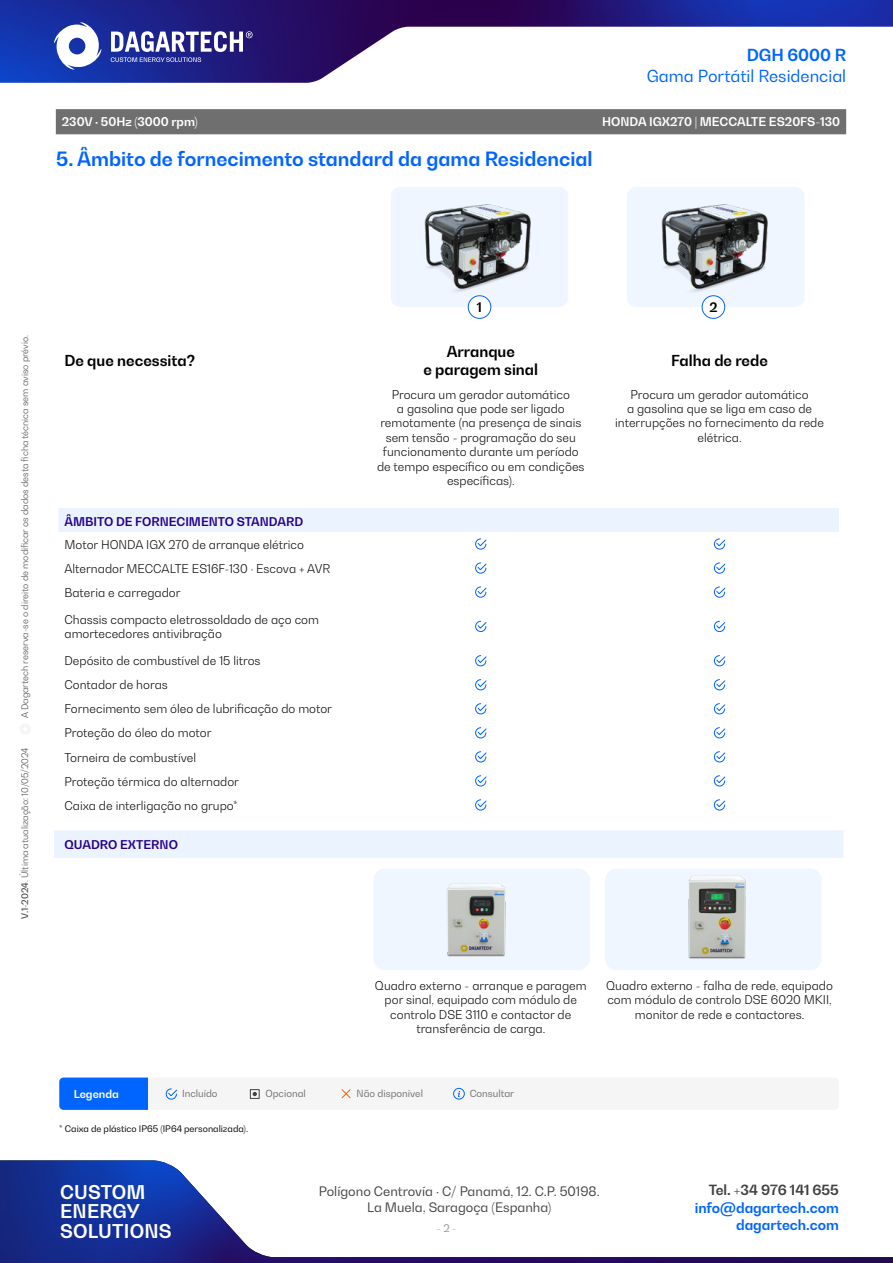
<style>
.page{position:relative;width:893px;height:1263px;background:#fff}
.page>*{position:absolute;margin:0;border:0;box-sizing:border-box;transform-origin:0 0}
.t1{font:700 19.5px "Bw Gradual";color:#0064ff}
.t2{font:700 18.75px/19.4px "Bw Gradual";letter-spacing:.01em;color:#fff}
.t3{font:16.5px "Bw Gradual";color:#0064ff}
.t4{font:700 16.5px "Bw Gradual";color:#0064ff}
.t5{font:700 15px/18px "Bw Gradual";color:#000;text-align:center}
.t6{font:700 13.95px "Bw Gradual";color:#0064ff}
.t7{font:700 13.95px "Bw Gradual";color:#424242}
.t8{font:700 13.05px "Bw Gradual";color:#000}
.t9{font:12.9px/16.2px "Bw Gradual";color:#424242;text-align:center}
.t10{font:300 12px/14.4px "Bw Gradual";color:#000;text-align:center}
.t11{font:700 12px "Bw Gradual";color:#fff}
.t12{font:700 12px "Bw Gradual";color:#270089}
.t13{font:700 10.95px "Bw Gradual";color:#fff}
.t14{font:10.5px "Bw Gradual";color:#949091}
.t15{font:9.75px "Bw Gradual";color:#706f6f}
.t16{font:300 9px "Bw Gradual";color:#424242}
.t17{font:9px "Bw Gradual";color:#000}
.s1{font-weight:500}
</style>
<div class="page">
<img style="left:0;top:0;width:893px;height:83px">
<svg style="left:111px;top:31px;width:142px;height:31px"></svg>
<svg style="left:54px;top:22px;width:47px;height:48px"></svg>
<img style="left:0;top:1160px;width:893px;height:103px">
<div style="left:373px;top:869px;width:217px;height:101px;background:#f0f6ff;border-radius:12px"></div>
<div style="left:605px;top:869px;width:217px;height:101px;background:#f0f6ff;border-radius:12px"></div>
<div style="left:59px;top:508px;width:780px;height:24px;background:#ebf3ff"></div>
<svg style="left:475px;top:538px;width:12px;height:12px"></svg>
<svg style="left:714px;top:538px;width:12px;height:12px"></svg>
<svg style="left:475px;top:562px;width:12px;height:12px"></svg>
<svg style="left:714px;top:562px;width:12px;height:12px"></svg>
<svg style="left:475px;top:586px;width:12px;height:12px"></svg>
<svg style="left:714px;top:586px;width:12px;height:12px"></svg>
<svg style="left:475px;top:620px;width:12px;height:12px"></svg>
<svg style="left:714px;top:620px;width:12px;height:12px"></svg>
<svg style="left:475px;top:655px;width:12px;height:12px"></svg>
<svg style="left:714px;top:655px;width:12px;height:12px"></svg>
<svg style="left:475px;top:679px;width:12px;height:12px"></svg>
<svg style="left:714px;top:679px;width:12px;height:12px"></svg>
<svg style="left:475px;top:703px;width:12px;height:12px"></svg>
<svg style="left:714px;top:703px;width:12px;height:12px"></svg>
<svg style="left:475px;top:727px;width:12px;height:12px"></svg>
<svg style="left:714px;top:727px;width:12px;height:12px"></svg>
<svg style="left:475px;top:751px;width:12px;height:12px"></svg>
<svg style="left:714px;top:751px;width:12px;height:12px"></svg>
<svg style="left:475px;top:775px;width:12px;height:12px"></svg>
<svg style="left:714px;top:775px;width:12px;height:12px"></svg>
<svg style="left:475px;top:799px;width:12px;height:12px"></svg>
<svg style="left:714px;top:799px;width:12px;height:12px"></svg>
<img style="left:447px;top:883px;width:59px;height:74px">
<img style="left:688px;top:876px;width:58px;height:83px">
<div style="left:59px;top:1077px;width:780px;height:33px;background:#f6f5f5;border-radius:4px"></div>
<div style="left:59px;top:1077px;width:89px;height:32px;background:#0064ff"></div>
<svg style="left:165px;top:1088px;width:12px;height:12px"></svg>
<div style="left:250px;top:1089px;width:10px;height:10px;border:1px solid #424242"></div>
<svg style="left:253px;top:1092px;width:4px;height:4px"></svg>
<div style="left:453px;top:1088px;width:12px;height:11px;border:1px solid #0064ff;border-radius:50%"></div>
<svg style="left:458px;top:1091px;width:2px;height:6px"></svg>
<svg style="left:341px;top:1089px;width:10px;height:10px"></svg>
<div style="left:54px;top:830px;width:789px;height:28px;background:#ebf3ff"></div>
<div style="left:391px;top:187px;width:177px;height:120px;background:#f0f6ff;border-radius:10px"></div>
<div style="left:627px;top:187px;width:177px;height:120px;background:#f0f6ff;border-radius:10px"></div>
<img style="left:424px;top:204px;width:107px;height:88px">
<img style="left:661px;top:204px;width:107px;height:88px">
<div style="left:468px;top:296px;width:23px;height:22px;background:#fff;border-radius:50%"></div>
<div style="left:468px;top:295px;width:23px;height:24px;border:1px solid #0064ff;border-radius:50%"></div>
<div style="left:702px;top:296px;width:23px;height:22px;background:#fff;border-radius:50%"></div>
<div style="left:702px;top:295px;width:23px;height:24px;border:1px solid #0064ff;border-radius:50%"></div>
<div style="left:56px;top:109px;width:790px;height:25px;background:#706f6f"></div>
<h3 class="t4" style="left:747px;top:44px;width:101px">DGH 6000 R</h3>
<h3 class="t3" style="left:647px;top:65px;width:201px">Gama Portátil Residencial</h3>
<p class="t11" style="left:62px;top:114px;width:138px">230V · 50Hz (3000 rpm)</p>
<p class="t11" style="left:602px;top:114px;width:240px">HONDA IGX270 | MECCALTE ES20FS-130</p>
<h1 class="t1" style="left:56px;top:146px;width:538px">5. Âmbito de fornecimento standard da gama Residencial</h1>
<p class="t16" style="left:19px;top:718px;width:384px;rotate:-90deg">A Dagartech reserva-se o direito de modificar os dados desta ficha técnica sem aviso prévio.</p>
<p class="t16" style="left:19px;top:918px;width:173px;rotate:-90deg"><span class="s1">V.1-2024</span>. Última atualização: 10/05/2024</p>
<p class="t8" style="left:477px;top:299px;width:7px">1</p>
<p class="t8" style="left:709px;top:299px;width:10px">2</p>
<p class="t5" style="left:64px;top:351px;width:132px">De que necessita?</p>
<p class="t5" style="left:423px;top:342px;width:116px">Arranque<br>e paragem sinal</p>
<p class="t5" style="left:671px;top:351px;width:98px">Falha de rede</p>
<p class="t10" style="left:377px;top:387px;width:209px">Procura um gerador automático<br>a gasolina que pode ser ligado remotamente (na presença de sinais sem tensão - programação do seu funcionamento durante um período de tempo específico ou em condições específicas).</p>
<p class="t10" style="left:615px;top:387px;width:210px">Procura um gerador automático<br>a gasolina que se liga em caso de interrupções no fornecimento da rede elétrica.</p>
<p class="t12" style="left:65px;top:514px;width:240px">ÂMBITO DE FORNECIMENTO STANDARD</p>
<p class="t10" style="left:64px;top:532px;width:267px;line-height:24px;text-align:left">Motor HONDA IGX 270 de arranque elétrico<br>Alternador MECCALTE ES16F-130 · Escova + AVR<br>Bateria e carregador</p>
<p class="t10" style="left:64px;top:612px;width:256px;text-align:left">Chassis compacto eletrossoldado de aço com amortecedores antivibração</p>
<p class="t10" style="left:64px;top:649px;width:269px;line-height:24px;text-align:left">Depósito de combustível de 15 litros<br>Contador de horas<br>Fornecimento sem óleo de lubrificação do motor<br>Proteção do óleo do motor<br>Torneira de combustível<br>Proteção térmica do alternador<br>Caixa de interligação no grupo*</p>
<p class="t12" style="left:64px;top:836px;width:115px">QUADRO EXTERNO</p>
<p class="t10" style="left:375px;top:978px;width:213px">Quadro externo - arranque e paragem por sinal, equipado com módulo de controlo DSE 3110 e contactor de transferência de carga.</p>
<p class="t10" style="left:606px;top:978px;width:228px">Quadro externo - falha de rede, equipado com módulo de controlo DSE 6020 MKII, monitor de rede e contactores.</p>
<p class="t13" style="left:74px;top:1087px;width:47px">Legenda</p>
<p class="t15" style="left:182px;top:1087px;width:37px">Incluído</p>
<p class="t15" style="left:265px;top:1087px;width:42px">Opcional</p>
<p class="t15" style="left:357px;top:1087px;width:68px">Não disponível</p>
<p class="t15" style="left:470px;top:1087px;width:46px">Consultar</p>
<p class="t17" style="left:59px;top:1123px;width:190px">* Caixa de plástico IP65 (IP64 personalizada).</p>
<h2 class="t2" style="left:60px;top:1182px;width:113px">CUSTOM<br>ENERGY<br>SOLUTIONS</h2>
<p class="t9" style="left:319px;top:1182px;width:282px">Polígono Centrovía · C/ Panamá, 12. C.P. 50198.<br>La Muela, Saragoça (Espanha)</p>
<p class="t14" style="left:437px;top:1221px;width:21px">- 2 -</p>
<p class="t7" style="left:709px;top:1180px;width:132px">Tel. +34 976 141 655</p>
<p class="t6" style="left:695px;top:1199px;width:146px">info@dagartech.com</p>
<p class="t6" style="left:736px;top:1215px;width:104px">dagartech.com</p>
</div>
